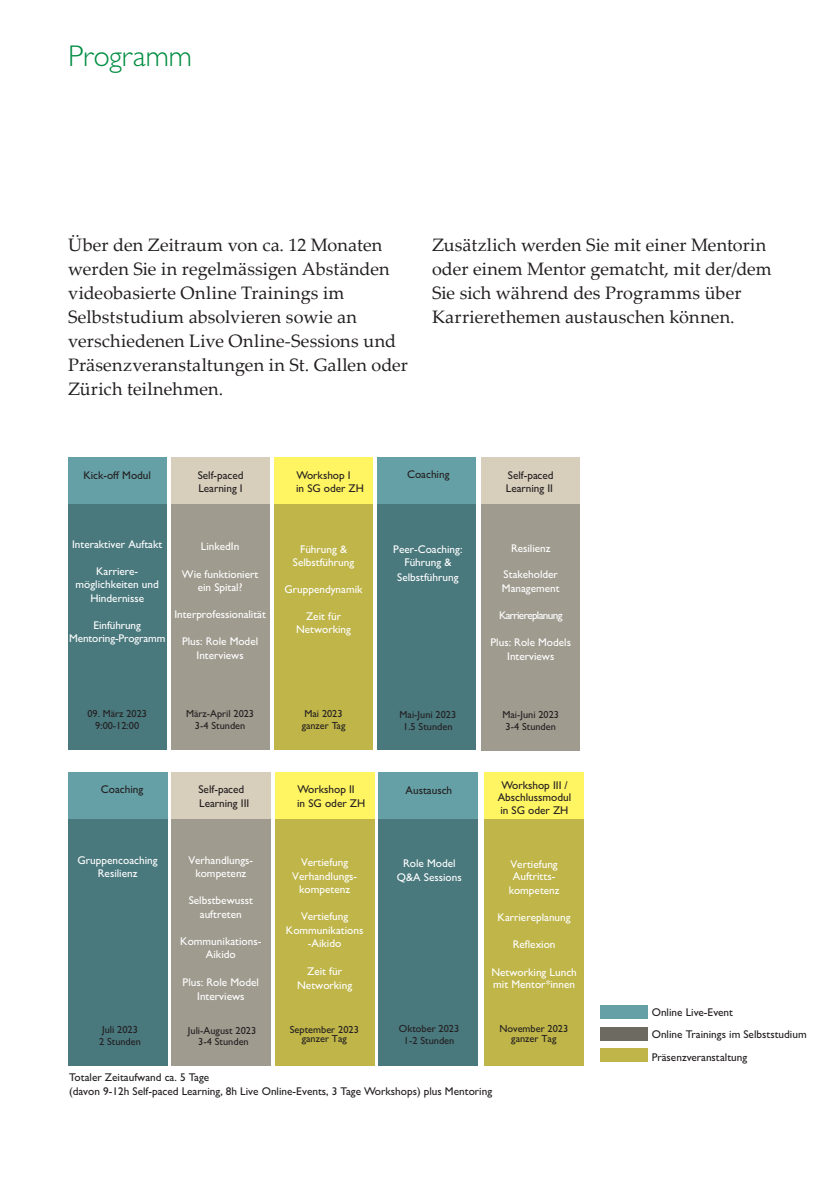
<style>
.page{position:relative;width:840px;height:1191px;background:#fff}
.page>*{position:absolute;margin:0;border:0;box-sizing:border-box;transform-origin:0 0}
.Headline{font:300 30px "Gill Sans MT Pro";letter-spacing:-.005em;color:#008d42}
.Copy_9{font:18px/24px "Palatino Linotype";letter-spacing:.005em;color:#231f20}
.t1{font:500 11.2px/13.4px "Gill Sans MT Pro";color:#fff;text-align:center}
.t2{font:500 11.2px/13.4px "Gill Sans MT Pro";color:#231f20}
.t3{font:500 11.2px "Gill Sans MT Pro";letter-spacing:-.06em;color:#fff}
.t4{font:500 10.4px/11.6px "Gill Sans MT Pro";color:#231f20;text-align:center}
.t5{font:500 10.2px/11.2px "Gill Sans MT Pro";color:#231f20;text-align:center}
</style>
<div class="page">
<div style="left:68px;top:818px;width:99px;height:247px;background:#49787d"></div>
<div style="left:172px;top:818px;width:99px;height:247px;background:#a09b8f"></div>
<div style="left:275px;top:817px;width:99px;height:248px;background:#bfb549"></div>
<div style="left:172px;top:772px;width:99px;height:46px;background:#d8cebc"></div>
<div style="left:275px;top:772px;width:99px;height:46px;background:#fff461"></div>
<div style="left:68px;top:772px;width:99px;height:46px;background:#65a0a6"></div>
<div style="left:599px;top:1005px;width:48px;height:14px;background:#65a0a6"></div>
<div style="left:599px;top:1027px;width:48px;height:13px;background:#6d6a61"></div>
<div style="left:599px;top:1048px;width:48px;height:13px;background:#bfb549"></div>
<div style="left:378px;top:818px;width:100px;height:247px;background:#49787d"></div>
<div style="left:378px;top:772px;width:100px;height:46px;background:#65a0a6"></div>
<div style="left:484px;top:818px;width:99px;height:248px;background:#bfb549"></div>
<div style="left:484px;top:772px;width:99px;height:46px;background:#fff461"></div>
<div style="left:68px;top:503px;width:99px;height:247px;background:#49787d"></div>
<div style="left:171px;top:503px;width:99px;height:247px;background:#a09b8f"></div>
<div style="left:274px;top:503px;width:99px;height:247px;background:#bfb549"></div>
<div style="left:481px;top:504px;width:99px;height:246px;background:#a09b8f"></div>
<div style="left:171px;top:457px;width:99px;height:46px;background:#d8cebc"></div>
<div style="left:274px;top:457px;width:99px;height:46px;background:#fff461"></div>
<div style="left:481px;top:458px;width:99px;height:46px;background:#d8cebc"></div>
<div style="left:68px;top:457px;width:99px;height:46px;background:#65a0a6"></div>
<div style="left:377px;top:503px;width:99px;height:247px;background:#49787d"></div>
<div style="left:377px;top:457px;width:99px;height:46px;background:#65a0a6"></div>
<p class="Headline" style="left:68px;top:38px;width:125px">Programm</p>
<p class="Copy_9" style="left:68px;top:232px;width:341px">Über den Zeitraum von ca. 12 Monaten werden Sie in regelmässigen Abständen videobasierte Online Trainings im Selbststudium absolvieren sowie an verschiedenen Live Online-Sessions und Präsenzveranstaltungen in St. Gallen oder Zürich teilnehmen.</p>
<p class="Copy_9" style="left:432px;top:232px;width:341px">Zusätzlich werden Sie mit einer Mentorin oder einem Mentor gematcht, mit der/dem Sie sich während des Programms über Karrierethemen austauschen können.</p>
<p class="t2" style="left:83px;top:468px;width:69px">Kick-off Modul</p>
<p class="t2" style="left:407px;top:467px;width:44px">Coaching</p>
<p class="t2" style="left:198px;top:468px;width:47px">Self-paced<br>Learning I</p>
<p class="t2" style="left:296px;top:468px;width:69px">Workshop I<br>in SG oder ZH</p>
<p class="t2" style="left:505px;top:468px;width:49px">Self-paced<br>Learning II</p>
<p class="t1" style="left:72px;top:537px;width:92px">Interaktiver Auftakt</p>
<p class="t1" style="left:76px;top:564px;width:85px">Karriere&shy;möglichkeiten und<br>Hindernisse</p>
<p class="t1" style="left:69px;top:618px;width:98px">Einführung<br>Mentoring-Programm</p>
<p class="t1" style="left:201px;top:539px;width:40px">LinkedIn</p>
<p class="t1" style="left:182px;top:567px;width:78px">Wie funktioniert ein Spital?</p>
<p class="t1" style="left:174px;top:607px;width:93px">Interprofessionalität</p>
<p class="t1" style="left:182px;top:634px;width:78px">Plus: Role Model<br>Interviews</p>
<p class="t1" style="left:293px;top:542px;width:63px">Führung &amp;<br>Selbstführung</p>
<p class="t1" style="left:284px;top:582px;width:79px">Gruppendynamik</p>
<p class="t1" style="left:296px;top:609px;width:56px">Zeit für<br>Networking</p>
<p class="t1" style="left:393px;top:542px;width:71px;line-height:14px">Peer-Coaching:<br>Führung &amp;<br>Selbstführung</p>
<p class="t1" style="left:510px;top:541px;width:41px">Resilienz</p>
<p class="t1" style="left:501px;top:567px;width:59px;line-height:14.4px;text-align:left">Stakeholder<br>Management</p>
<p class="t3" style="left:499px;top:609px;width:65px">Karriereplanung</p>
<p class="t1" style="left:490px;top:635px;width:82px">Plus: Role Models<br>Interviews</p>
<p class="t5" style="left:87px;top:708px;width:61px">09. März 2023<br>9:00-12:00</p>
<p class="t5" style="left:186px;top:707px;width:69px;line-height:12.2px">März-April 2023<br>3-4 Stunden</p>
<p class="t5" style="left:301px;top:708px;width:45px;text-align:left">Mai 2023 ganzer Tag</p>
<p class="t5" style="left:399px;top:708px;width:58px;line-height:12.4px">Mai-Juni 2023<br>1.5 Stunden</p>
<p class="t5" style="left:502px;top:708px;width:58px;line-height:12.2px">Mai-Juni 2023<br>3-4 Stunden</p>
<p class="t2" style="left:101px;top:782px;width:44px">Coaching</p>
<p class="t2" style="left:198px;top:782px;width:52px">Self-paced<br>Learning III</p>
<p class="t2" style="left:297px;top:782px;width:70px">Workshop II<br>in SG oder ZH</p>
<p class="t2" style="left:405px;top:783px;width:48px">Austausch</p>
<p class="t2" style="left:497px;top:778px;width:75px;line-height:12.6px;text-align:center">Workshop III /<br>Abschlussmodul in SG oder ZH</p>
<p class="t1" style="left:78px;top:853px;width:81px">Gruppencoaching<br>Resilienz</p>
<p class="t1" style="left:188px;top:853px;width:66px">Verhandlungs&shy;kompetenz</p>
<p class="t1" style="left:189px;top:893px;width:66px">Selbstbewusst auftreten</p>
<p class="t1" style="left:180px;top:934px;width:83px">Kommunikations-<br>Aikido</p>
<p class="t1" style="left:182px;top:975px;width:78px">Plus: Role Model<br>Interviews</p>
<p class="t1" style="left:292px;top:855px;width:66px">Vertiefung<br>Verhandlungs&shy;kompetenz</p>
<p class="t1" style="left:286px;top:909px;width:79px">Vertiefung<br>Kommunikations -Aikido</p>
<p class="t1" style="left:297px;top:964px;width:56px">Zeit für<br>Networking</p>
<p class="t1" style="left:397px;top:855px;width:66px;line-height:14px">Role Model<br>Q&amp;A Sessions</p>
<p class="t1" style="left:508px;top:857px;width:52px">Vertiefung<br>Auftritts&shy;kompetenz</p>
<p class="t1" style="left:497px;top:910px;width:75px">Karriereplanung</p>
<p class="t1" style="left:512px;top:937px;width:44px">Reflexion</p>
<p class="t1" style="left:491px;top:965px;width:87px;line-height:12.6px;text-align:left">Networking Lunch mit Mentor*innen</p>
<p class="t4" style="left:99px;top:1023px;width:43px">Juli 2023<br>2 Stunden</p>
<p class="t4" style="left:398px;top:1022px;width:62px">Oktober 2023<br>1-2 Stunden</p>
<p class="t4" style="left:188px;top:1025px;width:70px;line-height:10.6px">Juli-August 2023<br>3-4 Stunden</p>
<p class="t4" style="left:290px;top:1024px;width:70px;line-height:9.8px">September 2023 ganzer Tag</p>
<p class="t4" style="left:499px;top:1023px;width:70px;line-height:9.8px">November 2023 ganzer Tag</p>
<p class="t2" style="left:69px;top:1070px;width:424px">Totaler Zeitaufwand ca. 5 Tage<br>(davon 9-12h Self-paced Learning, 8h Live Online-Events, 3 Tage Workshops) plus Mentoring</p>
<p class="t2" style="left:651px;top:1000px;width:156px;line-height:22.4px">Online Live-Event<br>Online Trainings im Selbststudium<br>Präsenzveranstaltung</p>
</div>
